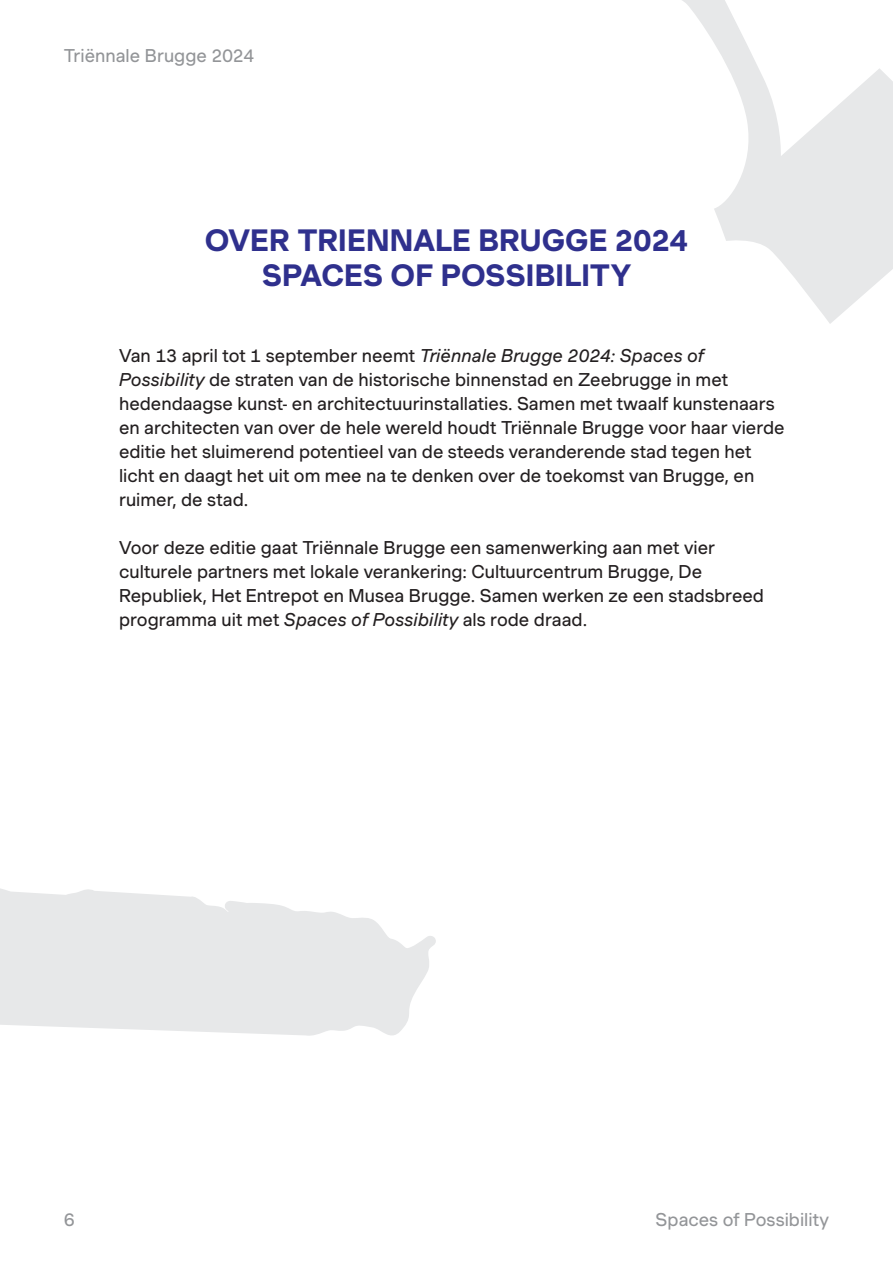
<style>
.page{position:relative;width:893px;height:1263px;background:#fff}
.page>*{position:absolute;margin:0;border:0;box-sizing:border-box;transform-origin:0 0}
.Tribru24_-_titel_1_tekst{font:700 30px/34.5px "Muoto";color:#2f308d;text-align:center}
.TRIBRU24_-_body_tekst{font:18px/24px "Muoto";color:#231f20}
.t1{font:18px "Muoto";color:#939598}
.s1{font-style:italic}
</style>
<div class="page">
<svg style="left:682px;top:0;width:211px;height:324px"></svg>
<svg style="left:0;top:888px;width:436px;height:148px;fill:#e7e8e9"></svg>
<p class="t1" style="left:64px;top:43px;width:192px">Triënnale Brugge 2024</p>
<p class="Tribru24_-_titel_1_tekst" style="left:205px;top:223px;width:485px">OVER TRIENNALE BRUGGE 2024<br>SPACES OF POSSIBILITY</p>
<p class="TRIBRU24_-_body_tekst" style="left:119px;top:343px;width:667px">Van 13 april tot 1 september neemt <span class="s1">Triënnale Brugge 2024: Spaces of Possibility</span> de straten van de historische binnenstad en Zeebrugge in met hedendaagse kunst- en architectuurinstallaties. Samen met twaalf kunstenaars en architecten van over de hele wereld houdt Triënnale Brugge voor haar vierde editie het sluimerend potentieel van de steeds veranderende stad tegen het licht en daagt het uit om mee na te denken over de toekomst van Brugge, en ruimer, de stad.</p>
<p class="TRIBRU24_-_body_tekst" style="left:119px;top:535px;width:646px">Voor deze editie gaat Triënnale Brugge een samenwerking aan met vier culturele partners met lokale verankering: Cultuurcentrum Brugge, De Republiek, Het Entrepot en Musea Brugge. Samen werken ze een stadsbreed programma uit met <span class="s1">Spaces of Possibility</span> als rode draad.</p>
<p class="t1" style="left:64px;top:1207px;width:13px">6</p>
<p class="t1" style="left:656px;top:1207px;width:175px">Spaces of Possibility</p>
</div>
